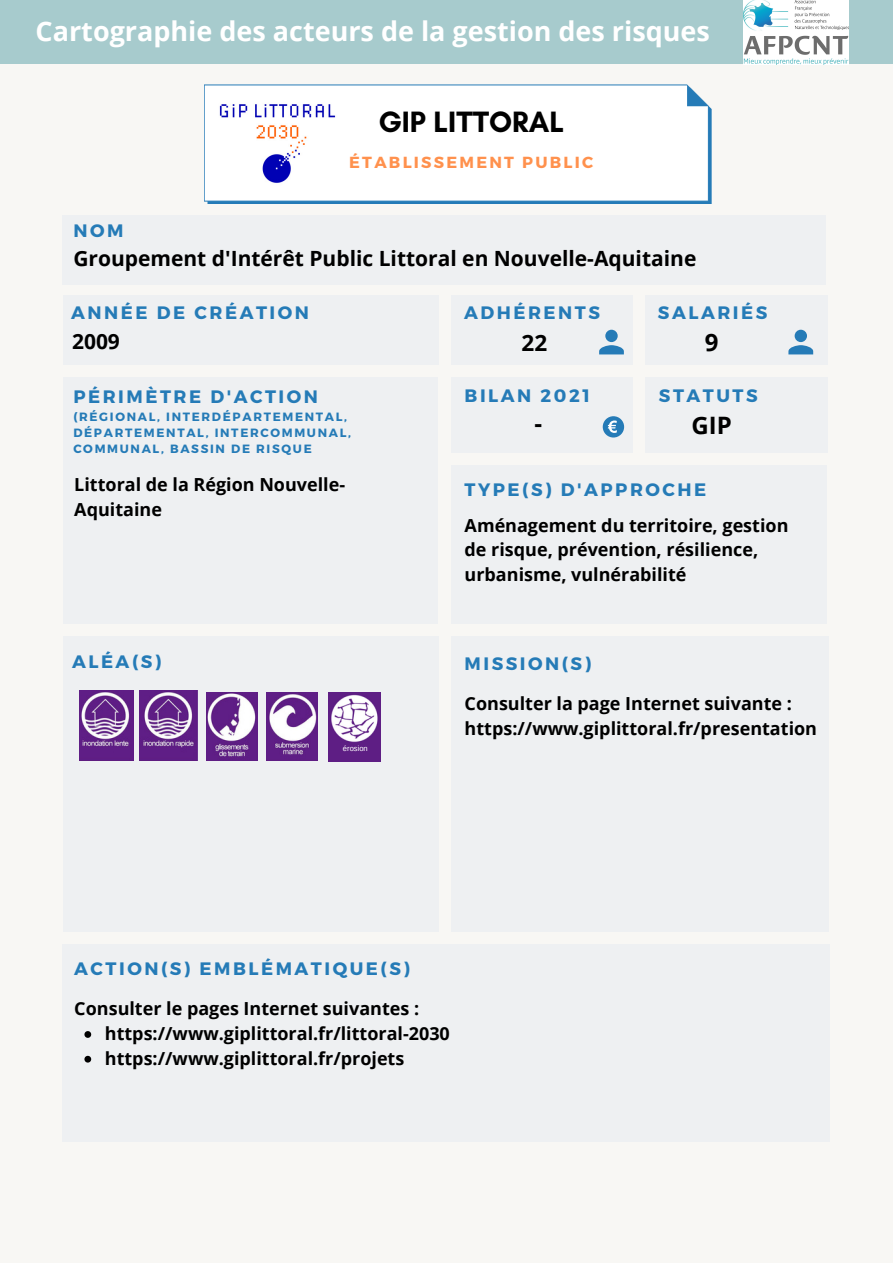
<style>
.page{position:relative;width:893px;height:1264px;background:#fff}
.page>*{position:absolute;margin:0;border:0;box-sizing:border-box;transform-origin:0 0}
.t1{font:700 30px "Glacial Indifference";color:#000}
.t2{font:700 27px "Open Sans";color:#fff}
.t3{font:700 24px "Open Sans";color:#000}
.t4{font:700 22.5px "Open Sans";color:#000}
.t5{font:700 21px "Open Sans";color:#000}
.t6{font:700 18px/24.8px "Open Sans";color:#000}
.t7{font:700 18px "Montserrat";letter-spacing:.14em;color:#257bb7}
.t8{font:700 16.05px "Montserrat";letter-spacing:.14em;color:#ff914d}
.t9{font:700 12px/16px "Montserrat";letter-spacing:.14em;color:#257bb7}
.t10{font:7.5px "Arimo";color:#fff}
</style>
<div class="page">
<div style="left:0;top:0;width:892px;height:1262px;background:#f8f7f4"></div>
<div style="left:63px;top:944px;width:766px;height:198px;background:#eef0f2"></div>
<div style="left:63px;top:295px;width:375px;height:69px;background:#eef0f2"></div>
<div style="left:451px;top:295px;width:181px;height:69px;background:#eef0f2"></div>
<div style="left:451px;top:377px;width:181px;height:76px;background:#eef0f2"></div>
<div style="left:451px;top:465px;width:376px;height:158px;background:#eef0f2"></div>
<div style="left:63px;top:636px;width:375px;height:296px;background:#eef0f2"></div>
<div style="left:63px;top:215px;width:763px;height:70px;background:#eef0f2"></div>
<div style="left:451px;top:636px;width:378px;height:296px;background:#eef0f2"></div>
<div style="left:602px;top:416px;width:22px;height:21px;background:#257bb7;border-radius:50%"></div>
<svg style="left:607px;top:420px;width:9px;height:13px"></svg>
<div style="left:645px;top:295px;width:182px;height:69px;background:#eef0f2"></div>
<svg style="left:599px;top:330px;width:24px;height:24px"></svg>
<svg style="left:788px;top:330px;width:25px;height:24px"></svg>
<div style="left:645px;top:377px;width:183px;height:76px;background:#eef0f2"></div>
<svg style="left:207px;top:105px;width:504px;height:99px"></svg>
<div style="left:204px;top:84px;width:504px;height:118px;background:#fff"></div>
<div style="left:63px;top:377px;width:374px;height:247px;background:#eef0f2"></div>
<div style="left:0;top:0;width:892px;height:64px;background:#a7cbcd"></div>
<img style="left:743px;top:0;width:105px;height:64px">
<img style="left:80px;top:691px;width:53px;height:69px">
<img style="left:140px;top:691px;width:57px;height:69px">
<img style="left:267px;top:692px;width:50px;height:69px">
<img style="left:206px;top:692px;width:52px;height:69px">
<img style="left:329px;top:692px;width:51px;height:69px">
<div style="left:331px;top:742px;width:48px;height:16px;background:#5e1e84"></div>
<img style="left:214px;top:101px;width:123px;height:87px">
<svg style="left:84px;top:1031px;width:7px;height:6px"></svg>
<svg style="left:84px;top:1055px;width:7px;height:7px"></svg>
<h2 class="t2" style="left:36px;top:12px;width:676px">Cartographie des acteurs de la gestion des risques</h2>
<h1 class="t1" style="left:378px;top:104px;width:187px">GIP LITTORAL</h1>
<p class="t8" style="left:349px;top:152px;width:245px">ÉTABLISSEMENT PUBLIC</p>
<p class="t7" style="left:73px;top:219px;width:52px">NOM</p>
<p class="t5" style="left:73px;top:244px;width:624px">Groupement d'Intérêt Public Littoral en Nouvelle-Aquitaine</p>
<p class="t7" style="left:72px;top:224px;width:52px">NOM</p>
<h3 class="t3" style="left:72px;top:244px;width:128px">Atmoterra</h3>
<p class="t7" style="left:71px;top:301px;width:239px">ANNÉE DE CRÉATION</p>
<p class="t7" style="left:464px;top:301px;width:137px">ADHÉRENTS</p>
<p class="t7" style="left:658px;top:301px;width:111px">SALARIÉS</p>
<p class="t5" style="left:72px;top:326px;width:49px">2009</p>
<p class="t4" style="left:521px;top:327px;width:27px">22</p>
<h3 class="t3" style="left:704px;top:325px;width:15px">9</h3>
<p class="t7" style="left:73px;top:384px;width:246px">PÉRIMÈTRE D'ACTION</p>
<p class="t9" style="left:73px;top:408px;width:279px">(RÉGIONAL, INTERDÉPARTEMENTAL,<br>DÉPARTEMENTAL, INTERCOMMUNAL,<br>COMMUNAL, BASSIN DE RISQUE</p>
<p class="t7" style="left:464px;top:383px;width:127px">BILAN 2021</p>
<h3 class="t3" style="left:534px;top:407px;width:9px">-</h3>
<p class="t7" style="left:659px;top:383px;width:100px">STATUTS</p>
<h3 class="t3" style="left:691px;top:408px;width:42px">GIP</h3>
<p class="t6" style="left:74px;top:471px;width:272px">Littoral de la Région Nouvelle-<br>Aquitaine</p>
<p class="t7" style="left:464px;top:477px;width:243px">TYPE(S) D'APPROCHE</p>
<p class="t6" style="left:464px;top:512px;width:325px">Aménagement du territoire, gestion de risque, prévention, résilience, urbanisme, vulnérabilité</p>
<p class="t7" style="left:72px;top:650px;width:91px">ALÉA(S)</p>
<p class="t7" style="left:464px;top:652px;width:128px">MISSION(S)</p>
<p class="t6" style="left:464px;top:690px;width:354px">Consulter la page Internet suivante : https://www.giplittoral.fr/presentation</p>
<p class="t10" style="left:343px;top:744px;width:26px">érosion</p>
<p class="t7" style="left:74px;top:957px;width:337px">ACTION(S) EMBLÉMATIQUE(S)</p>
<p class="t6" style="left:74px;top:995px;width:346px">Consulter le pages Internet suivantes :</p>
<p class="t6" style="left:105px;top:1020px;width:346px">https://www.giplittoral.fr/littoral-2030 https://www.giplittoral.fr/projets</p>
</div>
